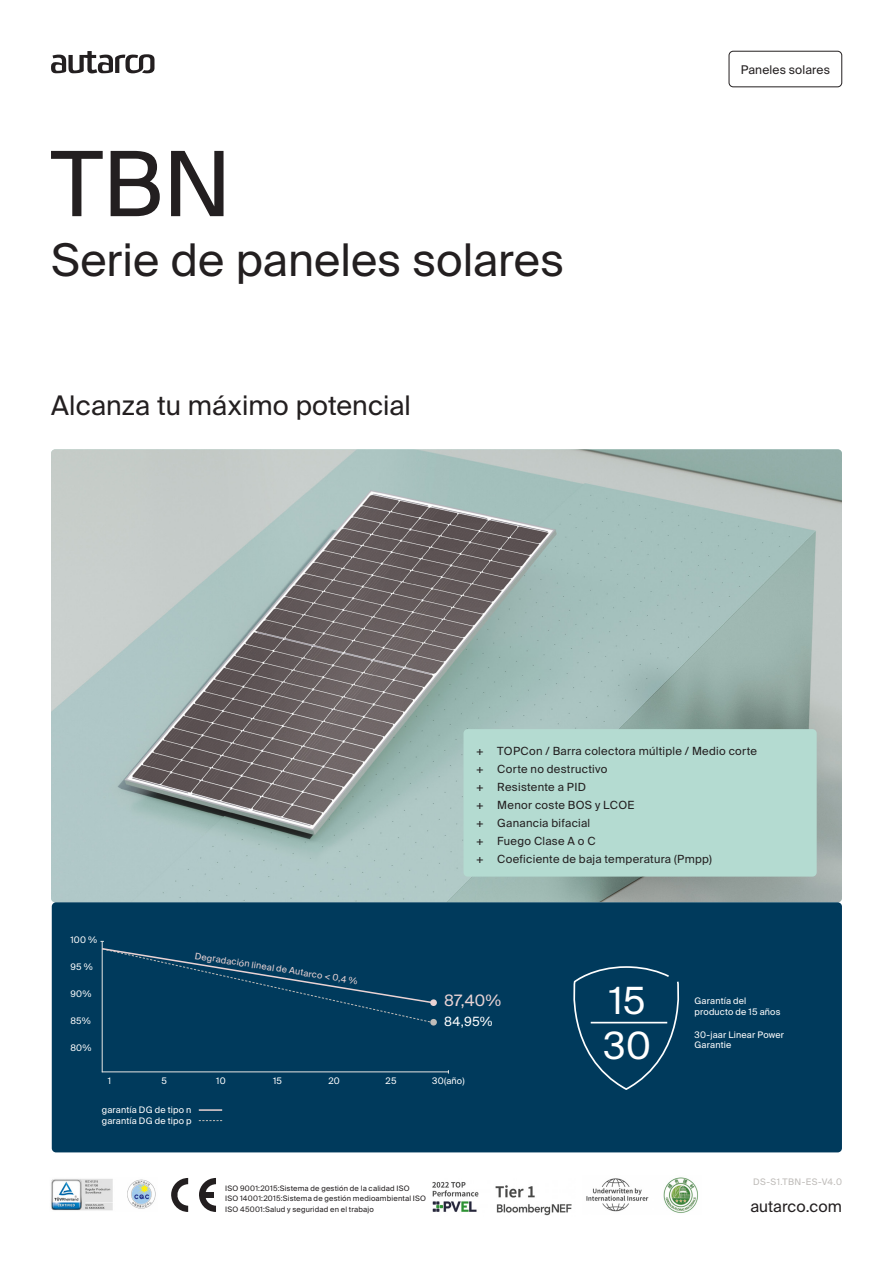
<style>
.page{position:relative;width:893px;height:1263px;background:#fff}
.page>*{position:absolute;margin:0;border:0;box-sizing:border-box;transform-origin:0 0}
.t1{font:90px "Suisse Intl";color:#231f20}
.t2{font:45px "Suisse Intl";color:#231f20}
.t3{font:37.5px "Suisse Intl";color:#fff}
.H3_1{font:27px "Suisse Intl";letter-spacing:.005em;color:#231f20}
.B_T_1{font:15.75px "Suisse Intl";color:#231f20}
.B_T_1-2{font:15.75px "Suisse Intl";color:#ead3d4}
.B_T_1-3{font:12.75px "Suisse Intl";color:#fff}
.Tag_first_page{font:12px "Suisse Intl";letter-spacing:.01em;color:#231f20}
.t4{font:11.25px "Suisse Intl";letter-spacing:.025em;color:#231f20}
.B_T_3{font:9px/10.5px "Suisse Intl";letter-spacing:.02em;color:#fff}
.B_T_3-2{font:9px "Suisse Intl";color:#ead3d4}
.Paragraph_Style_02{font:9px "Suisse Intl";letter-spacing:.04em;color:#bfbcb9}
.B_T_3-3{font:7.5px "Suisse Intl";letter-spacing:.02em;color:#231f20}
</style>
<div class="page">
<img style="left:51px;top:449px;width:791px;height:453px">
<svg style="left:171px;top:1178px;width:17px;height:34px"></svg>
<svg style="left:199px;top:1178px;width:17px;height:34px"></svg>
<div style="left:202px;top:1192px;width:11px;height:5px;background:#231f20"></div>
<div style="left:463px;top:729px;width:354px;height:148px;background:#b4dbd1;border-radius:4px"></div>
<img style="left:51px;top:1179px;width:105px;height:32px">
<img style="left:432px;top:1182px;width:140px;height:34px">
<img style="left:586px;top:1177px;width:112px;height:36px">
<svg style="left:51px;top:51px;width:103px;height:22px"></svg>
<div style="left:52px;top:902px;width:790px;height:250px;background:#003a5c;border-radius:4px"></div>
<hr style="left:199px;top:1109px;width:23px;height:2px;background:#ead3d4">
<svg style="left:198px;top:1120px;width:24px;height:1px"></svg>
<hr style="left:102px;top:941px;width:1px;height:131px;background:#e8e6e3">
<hr style="left:102px;top:1071px;width:346px;height:1px;background:#e8e6e3">
<div style="left:430px;top:1019px;width:7px;height:6px;background:#bfbcb9;border-radius:50%"></div>
<svg style="left:100px;top:941px;width:335px;height:82px"></svg>
<div style="left:430px;top:999px;width:7px;height:7px;background:#ead3d4;border-radius:50%"></div>
<svg style="left:573px;top:966px;width:107px;height:124px"></svg>
<hr style="left:591px;top:1022px;width:76px;height:1px;background:#fff">
<div style="left:729px;top:51px;width:113px;height:36px;border:1px solid #231f20;border-radius:4px"></div>
<h1 class="t1" style="left:51px;top:132px;width:182px">TBN</h1>
<h2 class="t2" style="left:51px;top:234px;width:514px">Serie de paneles solares</h2>
<p class="H3_1" style="left:51px;top:390px;width:361px">Alcanza tu máximo potencial</p>
<p class="Tag_first_page" style="left:741px;top:63px;width:91px">Paneles solares</p>
<p class="t4" style="left:476px;top:745px;width:282px">+ TOPCon / Barra colectora múltiple / Medio corte</p>
<p class="t4" style="left:476px;top:763px;width:133px">+ Corte no destructivo</p>
<p class="t4" style="left:476px;top:781px;width:111px">+ Resistente a PID</p>
<p class="t4" style="left:476px;top:799px;width:160px">+ Menor coste BOS y LCOE</p>
<p class="t4" style="left:476px;top:817px;width:116px">+ Ganancia bifacial</p>
<p class="t4" style="left:476px;top:835px;width:121px">+ Fuego Clase A o C</p>
<p class="t4" style="left:476px;top:853px;width:237px">+ Coeficiente de baja temperatura (Pmpp)</p>
<p class="B_T_3" style="left:70px;top:934px;width:28px">100 %</p>
<p class="B_T_3" style="left:70px;top:961px;width:24px">95 %</p>
<p class="B_T_3" style="left:70px;top:988px;width:23px">90%</p>
<p class="B_T_3" style="left:70px;top:1015px;width:22px">85%</p>
<p class="B_T_3" style="left:70px;top:1042px;width:23px">80%</p>
<p class="B_T_3-2" style="left:196px;top:950px;width:166px;rotate:9deg">Degradación lineal de Autarco &lt; 0,4 %</p>
<p class="B_T_1-2" style="left:444px;top:991px;width:59px">87,40%</p>
<p class="B_T_1-3" style="left:444px;top:1014px;width:50px">84,95%</p>
<p class="B_T_3" style="left:108px;top:1075px;width:5px">1</p>
<p class="B_T_3" style="left:162px;top:1075px;width:7px">5</p>
<p class="B_T_3" style="left:216px;top:1075px;width:11px">10</p>
<p class="B_T_3" style="left:273px;top:1075px;width:10px">15</p>
<p class="B_T_3" style="left:328px;top:1075px;width:13px">20</p>
<p class="B_T_3" style="left:386px;top:1075px;width:12px">25</p>
<p class="B_T_3" style="left:432px;top:1075px;width:34px">30(año)</p>
<h2 class="t3" style="left:609px;top:979px;width:38px">15</h2>
<h2 class="t3" style="left:604px;top:1024px;width:49px">30</h2>
<p class="B_T_3" style="left:694px;top:996px;width:88px">Garantía del producto de 15 años</p>
<p class="B_T_3" style="left:694px;top:1029px;width:91px">30-jaar Linear Power<br>Garantie</p>
<p class="B_T_3" style="left:102px;top:1105px;width:91px">garantía DG de tipo n</p>
<p class="B_T_3" style="left:102px;top:1115px;width:91px">garantía DG de tipo p</p>
<p class="Paragraph_Style_02" style="left:753px;top:1177px;width:90px">DS-S1.TBN-ES-V4.0</p>
<p class="B_T_3-3" style="left:225px;top:1184px;width:186px">ISO 9001:2015:Sistema de gestión de la calidad ISO</p>
<p class="B_T_3-3" style="left:225px;top:1194px;width:203px">ISO 14001:2015:Sistema de gestión medioambiental ISO</p>
<p class="B_T_3-3" style="left:225px;top:1205px;width:150px">ISO 45001:Salud y seguridad en el trabajo</p>
<p class="B_T_1" style="left:750px;top:1197px;width:93px">autarco.com</p>
</div>
